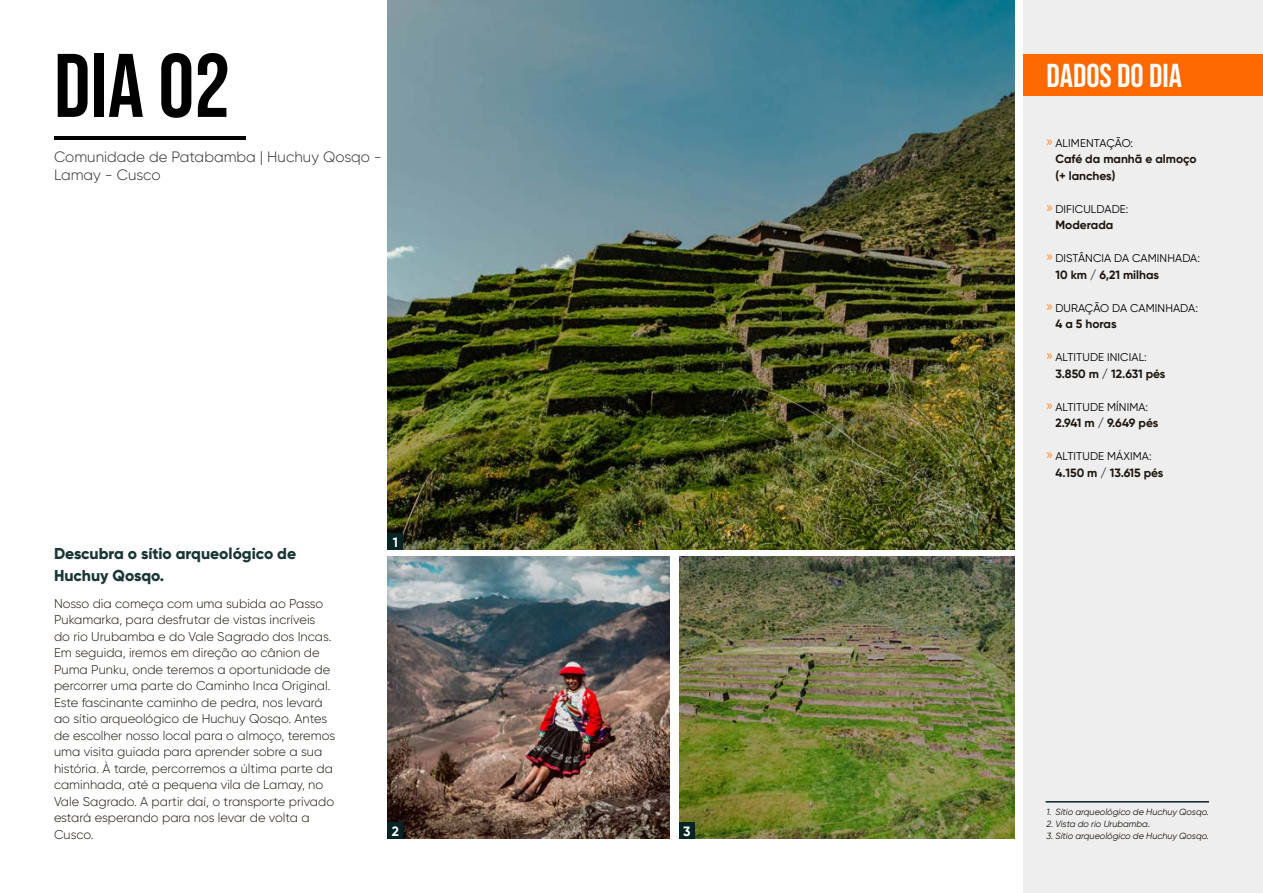
<style>
.page{position:relative;width:1263px;height:893px;background:#fff}
.page>*{position:absolute;margin:0;border:0;box-sizing:border-box;transform-origin:0 0}
.t1{font:90px "Bebas Neue";color:#000}
.t2{font:33px "Bebas Neue";color:#fff}
.t3{font:800 15.75px/22.5px "Gilroy";color:#1a3636}
.t4{font:300 15px/18px "Gilroy";color:#2f2f2f}
.t5{font:700 13.5px "Gilroy";color:#fff}
.t6{font:300 12.75px/16.5px "Gilroy";color:#1d160f}
.t7{font:700 12px/16.5px "Gilroy";color:#1d160f}
.t8{font:700 12px "Gilroy";letter-spacing:-.02em;color:#1d160f}
.t9{font:11.25px "Gilroy";letter-spacing:.01em;color:#000}
.t10{font:italic 9px "Gilroy";color:#1d160f}
.s1{font-family:"Myriad Pro";font-size:15px;color:#ff8826}
</style>
<div class="page">
<hr style="left:54px;top:136px;width:192px;height:4px;background:#000">
<div style="left:1024px;top:0;width:239px;height:893px;background:#eee"></div>
<div style="left:1024px;top:54px;width:239px;height:42px;background:#ff6900"></div>
<hr style="left:1045px;top:801px;width:164px;height:2px;background:#052424">
<img style="left:388px;top:0;width:627px;height:549px">
<img style="left:679px;top:557px;width:336px;height:282px">
<img style="left:388px;top:557px;width:282px;height:282px">
<div style="left:388px;top:533px;width:15px;height:16px;background:#052424"></div>
<div style="left:388px;top:823px;width:15px;height:16px;background:#052424"></div>
<div style="left:679px;top:823px;width:15px;height:16px;background:#052424"></div>
<h1 class="t1" style="left:54px;top:35px;width:178px">Dia 02</h1>
<p class="t4" style="left:54px;top:147px;width:329px">Comunidade de Patabamba | Huchuy Qosqo -<br>Lamay - Cusco</p>
<p class="t3" style="left:54px;top:542px;width:244px">Descubra o sítio arqueológico de<br>Huchuy Qosqo.</p>
<p class="t6" style="left:54px;top:595px;width:283px">Nosso dia começa com uma subida ao Passo Pukamarka, para desfrutar de vistas incríveis<br>do rio Urubamba e do Vale Sagrado dos Incas.<br>Em seguida, iremos em direção ao cânion de Puma Punku, onde teremos a oportunidade de percorrer uma parte do Caminho Inca Original.<br>Este fascinante caminho de pedra, nos levará ao sítio arqueológico de Huchuy Qosqo. Antes de escolher nosso local para o almoço, teremos uma visita guiada para aprender sobre a sua história. À tarde, percorremos a última parte da caminhada, até a pequena vila de Lamay, no Vale Sagrado. A partir daí, o transporte privado estará esperando para nos levar de volta a Cusco.</p>
<p class="t5" style="left:393px;top:533px;width:7px">1</p>
<p class="t5" style="left:392px;top:823px;width:9px">2</p>
<p class="t5" style="left:683px;top:823px;width:9px">3</p>
<h2 class="t2" style="left:1046px;top:57px;width:137px">DADOS DO DIA</h2>
<p class="t9" style="left:1046px;top:136px;width:88px"><span class="s1">»</span> ALIMENTAÇÃO:</p>
<p class="t7" style="left:1055px;top:151px;width:143px">Café da manhã e almoço (+ lanches)</p>
<p class="t9" style="left:1046px;top:202px;width:83px"><span class="s1">»</span> DIFICULDADE:</p>
<p class="t7" style="left:1055px;top:217px;width:59px">Moderada</p>
<p class="t9" style="left:1046px;top:251px;width:155px"><span class="s1">»</span> DISTÂNCIA DA CAMINHADA:</p>
<p class="t7" style="left:1055px;top:266px;width:105px">10 km / 6,21 milhas</p>
<p class="t9" style="left:1046px;top:301px;width:153px"><span class="s1">»</span> DURAÇÃO DA CAMINHADA:</p>
<p class="t7" style="left:1055px;top:316px;width:63px">4 a 5 horas</p>
<p class="t9" style="left:1046px;top:350px;width:102px"><span class="s1">»</span> ALTITUDE INICIAL:</p>
<p class="t7" style="left:1055px;top:365px;width:112px">3.850 m / 12.631 pés</p>
<p class="t9" style="left:1046px;top:400px;width:103px"><span class="s1">»</span> ALTITUDE MÍNIMA:</p>
<p class="t8" style="left:1055px;top:415px;width:104px">2.941 m / 9.649 pés</p>
<p class="t9" style="left:1046px;top:449px;width:107px"><span class="s1">»</span> ALTITUDE MÁXIMA:</p>
<p class="t7" style="left:1055px;top:464px;width:110px">4.150 m / 13.615 pés</p>
<p class="t10" style="left:1046px;top:806px;width:164px">1. Sítio arqueológico de Huchuy Qosqo.</p>
<p class="t10" style="left:1046px;top:818px;width:105px">2. Vista do rio Urubamba.</p>
<p class="t10" style="left:1046px;top:830px;width:164px">3. Sítio arqueológico de Huchuy Qosqo.</p>
</div>
